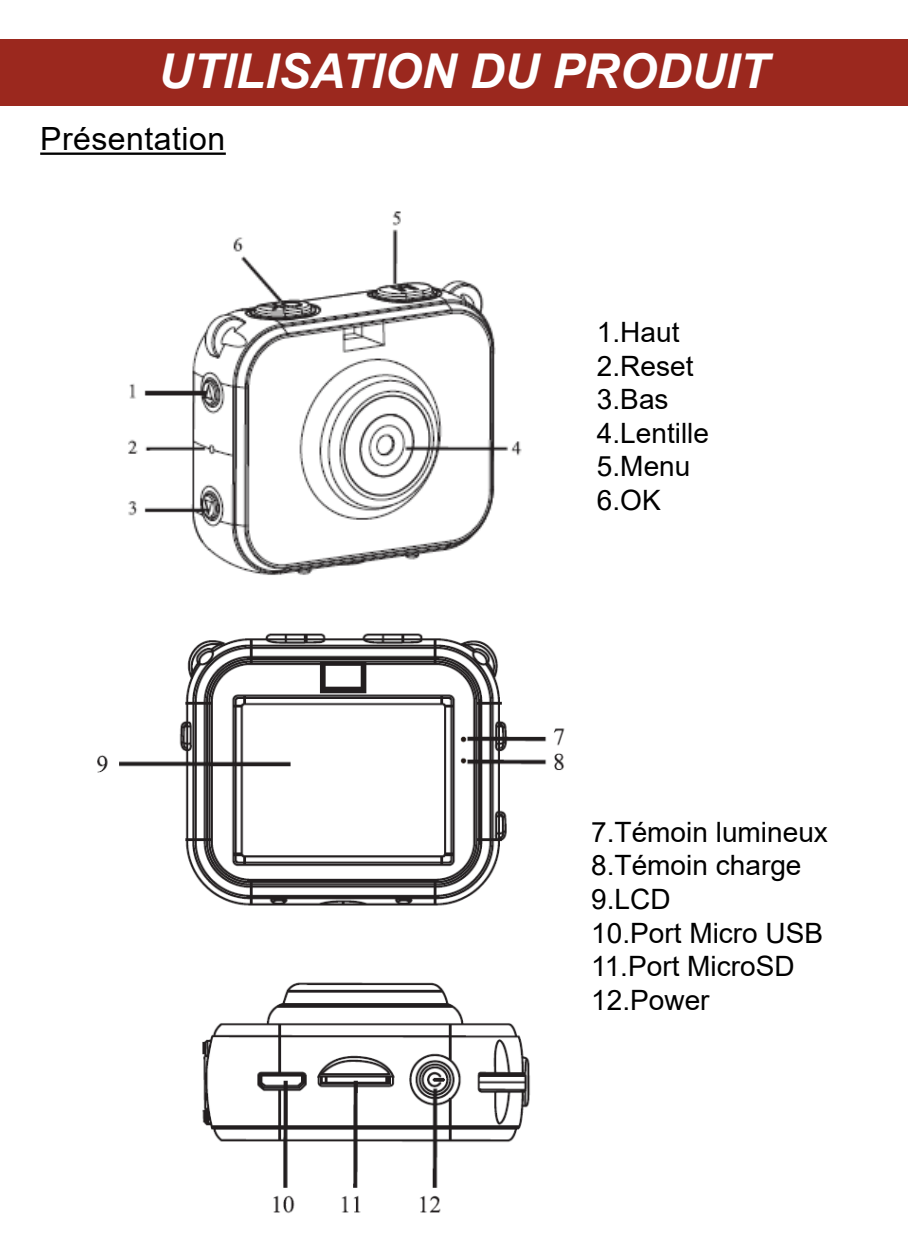
<style>
.page{position:relative;width:908px;height:1248px;background:#fff}
.page>*{position:absolute;margin:0;border:0;box-sizing:border-box;transform-origin:0 0}
.t1{font:italic 700 48px "Arial";color:#fff}
.t2{font:32px "Arial";letter-spacing:.015em;color:#000}
.t3{font:28px/33.6px "Arial";color:#000}
</style>
<div class="page">
<div style="left:0;top:39px;width:907px;height:66px;background:#9b281e"></div>
<hr style="left:40px;top:152px;width:186px;height:3px;background:#000">
<img style="left:128px;top:211px;width:394px;height:364px">
<img style="left:97px;top:633px;width:468px;height:581px">
<h1 class="t1" style="left:158px;top:39px;width:611px">UTILISATION DU PRODUIT</h1>
<p class="t2" style="left:40px;top:117px;width:186px">Présentation</p>
<p class="t3" style="left:596px;top:315px;width:114px">1.Haut<br>2.Reset<br>3.Bas<br>4.Lentille<br>5.Menu<br>6.OK</p>
<p class="t3" style="left:591px;top:814px;width:238px">7.Témoin lumineux<br>8.Témoin charge<br>9.LCD<br>10.Port Micro USB<br>11.Port MicroSD<br>12.Power</p>
</div>
